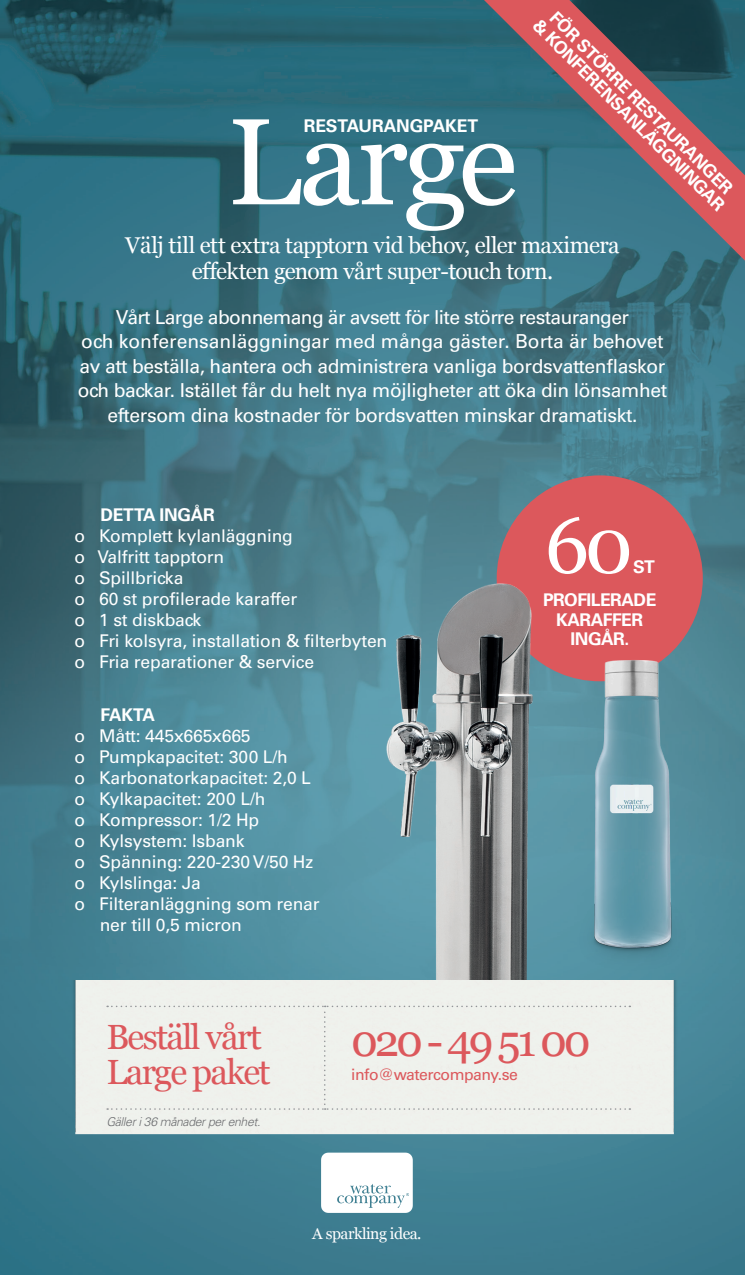
<style>
.page{position:relative;width:745px;height:1275px;background:#fff}
.page>*{position:absolute;margin:0;border:0;box-sizing:border-box;transform-origin:0 0}
.t1{font:122.5px "Georgia";letter-spacing:-.03em;color:#fff}
.t2{font:78.75px "Georgia";color:#fff}
.t3{font:43.75px "Georgia";letter-spacing:-.075em;color:#dc585c}
.t4{font:35px "Georgia";letter-spacing:-.05em;color:#dc585c}
.t5{font:22.75px "Georgia";letter-spacing:-.025em;color:#fff}
.t6{font:19.25px/24.5px "Univers LT Std";letter-spacing:-.02em;color:#fff;text-align:center}
.t7{font:17.5px/21px "Univers LT Std";letter-spacing:-.01em;color:#fff}
.t8{font:700 17.5px "Univers LT Std";letter-spacing:-.03em;color:#fff}
.t9{font:700 17.5px "Univers LT Std";letter-spacing:-.01em;color:#fff}
.t10{font:15.75px "Univers LT Std";letter-spacing:-.03em;color:#dc585c}
.t11{font:15.75px "Georgia";letter-spacing:-.03em;color:#fff}
.t12{font:italic 300 12.25px "Univers LT Std";letter-spacing:-.03em;color:#6c6d70}
</style>
<div class="page">
<img style="left:0;top:0;width:744px;height:1275px">
<div style="left:496px;top:475px;width:206px;height:206px;background:#dc585c;border-radius:50%"></div>
<img style="left:354px;top:549px;width:233px;height:432px">
<svg style="left:321px;top:1153px;width:91px;height:60px"></svg>
<svg style="left:483px;top:0;width:261px;height:261px"></svg>
<img style="left:544px;top:642px;width:155px;height:330px">
<img style="left:0;top:981px;width:744px;height:162px">
<div style="left:107px;top:1006px;width:523px;height:104px;background:#eff1ec"></div>
<p class="t9" style="left:304px;top:115px;width:176px">RESTAURANGPAKET</p>
<p class="t1" style="left:227px;top:73px;width:292px">Large</p>
<p class="t8" style="left:560px;top:7px;width:251px;rotate:45deg">FÖR STÖRRE RESTAURANGER</p>
<p class="t8" style="left:543px;top:15px;width:264px;rotate:45deg">&amp; KONFERENSANLÄGGNINGAR</p>
<p class="t5" style="left:125px;top:228px;width:495px">Välj till ett extra tapptorn vid behov, eller maximera</p>
<p class="t5" style="left:192px;top:254px;width:363px">effekten genom vårt super-touch torn.</p>
<p class="t6" style="left:78px;top:305px;width:590px">Vårt Large abonnemang är avsett för lite större restauranger<br>och konferensanläggningar med många gäster. Borta är behovet av att beställa, hantera och administrera vanliga bordsvattenflaskor och backar. Istället får du helt nya möjligheter att öka din lönsamhet eftersom dina kostnader för bordsvatten minskar dramatiskt.</p>
<p class="t8" style="left:100px;top:504px;width:116px">DETTA INGÅR</p>
<p class="t7" style="left:74px;top:525px;width:220px">o Komplett kylanläggning</p>
<p class="t7" style="left:74px;top:546px;width:151px">o Valfritt tapptorn</p>
<p class="t7" style="left:74px;top:567px;width:110px">o Spillbricka</p>
<p class="t7" style="left:74px;top:588px;width:224px">o 60 st profilerade karaffer</p>
<p class="t7" style="left:74px;top:609px;width:128px">o 1 st diskback</p>
<p class="t7" style="left:74px;top:630px;width:314px">o Fri kolsyra, installation &amp; filterbyten</p>
<p class="t7" style="left:74px;top:651px;width:241px">o Fria reparationer &amp; service</p>
<p class="t8" style="left:100px;top:705px;width:56px">FAKTA</p>
<p class="t7" style="left:74px;top:725px;width:178px">o Mått: 445x665x665</p>
<p class="t7" style="left:74px;top:746px;width:215px">o Pumpkapacitet: 300 L/h</p>
<p class="t7" style="left:74px;top:767px;width:238px">o Karbonatorkapacitet: 2,0 L</p>
<p class="t7" style="left:74px;top:788px;width:192px">o Kylkapacitet: 200 L/h</p>
<p class="t7" style="left:74px;top:809px;width:186px">o Kompressor: 1/2 Hp</p>
<p class="t7" style="left:74px;top:830px;width:171px">o Kylsystem: Isbank</p>
<p class="t7" style="left:74px;top:851px;width:240px">o Spänning: 220-230 V/50 Hz</p>
<p class="t7" style="left:74px;top:872px;width:128px">o Kylslinga: Ja</p>
<p class="t7" style="left:100px;top:893px;width:221px;text-indent:-25px">o Filteranläggning som renar ner till 0,5 micron</p>
<p class="t2" style="left:544px;top:488px;width:90px">60</p>
<p class="t8" style="left:632px;top:556px;width:23px">ST</p>
<p class="t8" style="left:542px;top:590px;width:115px">PROFILERADE</p>
<p class="t8" style="left:556px;top:609px;width:88px">KARAFFER</p>
<p class="t8" style="left:570px;top:628px;width:60px">INGÅR.</p>
<p class="t4" style="left:106px;top:1011px;width:157px">Beställ vårt</p>
<p class="t4" style="left:106px;top:1046px;width:166px">Large paket</p>
<p class="t12" style="left:106px;top:1114px;width:156px">Gäller i 36 månader per enhet.</p>
<p class="t3" style="left:351px;top:1009px;width:241px">020 - 49 51 00</p>
<p class="t10" style="left:351px;top:1065px;width:168px">info@watercompany.se</p>
<p class="t11" style="left:312px;top:1222px;width:111px">A sparkling idea.</p>
</div>
